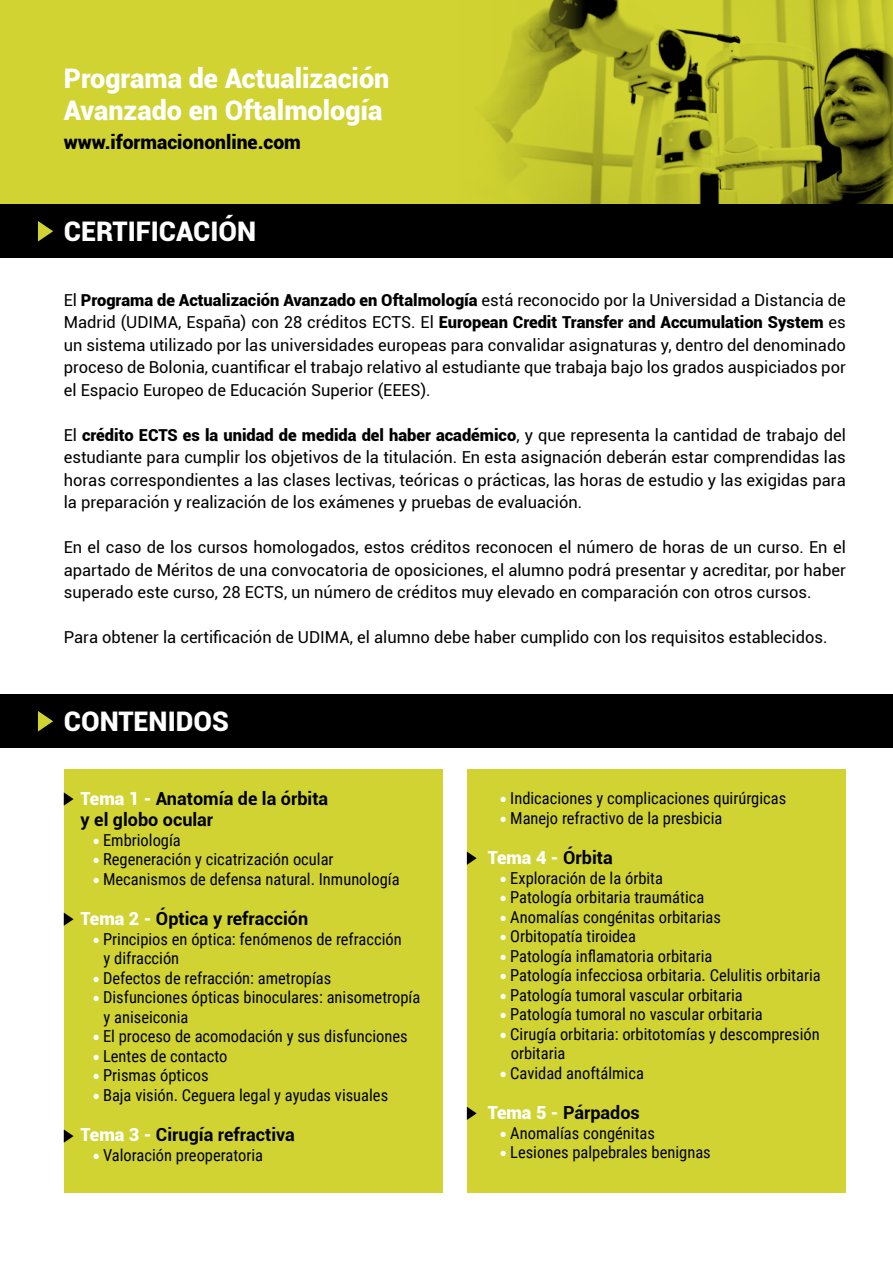
<style>
.page{position:relative;width:893px;height:1263px;background:#fff}
.page>*{position:absolute;margin:0;border:0;box-sizing:border-box;transform-origin:0 0}
.t1{font:900 27px/31.5px "Roboto";color:#fff}
.t2{font:900 19.35px "Roboto";color:#000}
.t3{font:700 18px/21px "Roboto";color:#000}
.t4{font:900 18px "Roboto";color:#fff}
.t5{font:16.5px/22.5px "Roboto";color:#000;text-align:justify}
.t6{font:16.5px/19.5px "Roboto Condensed";color:#000}
.s1{font-weight:900}
.s2{font-weight:900;color:#fff}
.s3{color:#fff}
.s4{font-weight:700;color:#000}
</style>
<div class="page">
<div style="left:0;top:0;width:893px;height:205px;background:#d0d331"></div>
<img style="left:448px;top:0;width:445px;height:205px">
<div style="left:0;top:205px;width:893px;height:53px;background:#000"></div>
<svg style="left:38px;top:221px;width:15px;height:21px"></svg>
<div style="left:0;top:695px;width:893px;height:53px;background:#000"></div>
<svg style="left:38px;top:711px;width:15px;height:20px"></svg>
<div style="left:64px;top:770px;width:379px;height:423px;background:#d0d331"></div>
<div style="left:467px;top:770px;width:379px;height:423px;background:#d0d331"></div>
<svg style="left:64px;top:792px;width:10px;height:14px"></svg>
<svg style="left:64px;top:912px;width:10px;height:14px"></svg>
<svg style="left:64px;top:1129px;width:10px;height:14px"></svg>
<svg style="left:467px;top:851px;width:10px;height:14px"></svg>
<svg style="left:467px;top:1107px;width:10px;height:13px"></svg>
<h1 class="t1" style="left:64px;top:62px;width:327px">Programa de Actualización<br>Avanzado en Oftalmología</h1>
<p class="t2" style="left:64px;top:128px;width:239px">www.iformaciononline.com</p>
<h1 class="t1" style="left:64px;top:215px;width:194px">CERTIFICACIÓN</h1>
<p class="t5" style="left:64px;top:288px;width:783px">El <span class="s1">Programa de Actualización Avanzado en Oftalmología</span> está reconocido por la Universidad a Distancia de Madrid (UDIMA, España) con 28 créditos ECTS. El <span class="s1">European Credit Transfer and Accumulation System</span> es un sistema utilizado por las universidades europeas para convalidar asignaturas y, dentro del denominado proceso de Bolonia, cuantificar el trabajo relativo al estudiante que trabaja bajo los grados auspiciados por el Espacio Europeo de Educación Superior (EEES).</p>
<p class="t5" style="left:64px;top:423px;width:783px">El <span class="s1">crédito ECTS es la unidad de medida del haber académico</span>, y que representa la cantidad de trabajo del estudiante para cumplir los objetivos de la titulación. En esta asignación deberán estar comprendidas las horas correspondientes a las clases lectivas, teóricas o prácticas, las horas de estudio y las exigidas para la preparación y realización de los exámenes y pruebas de evaluación.</p>
<p class="t5" style="left:64px;top:536px;width:783px">En el caso de los cursos homologados, estos créditos reconocen el número de horas de un curso. En el apartado de Méritos de una convocatoria de oposiciones, el alumno podrá presentar y acreditar, por haber superado este curso, 28 ECTS, un número de créditos muy elevado en comparación con otros cursos.</p>
<p class="t5" style="left:64px;top:626px;width:765px">Para obtener la certificación de UDIMA, el alumno debe haber cumplido con los requisitos establecidos.</p>
<h1 class="t1" style="left:64px;top:705px;width:167px">CONTENIDOS</h1>
<p class="t3" style="left:81px;top:788px;width:249px"><span class="s2">Tema 1 -</span> Anatomía de la órbita y el globo ocular</p>
<p class="t6" style="left:93px;top:830px;width:89px"><span class="s3">●</span> Embriología</p>
<p class="t6" style="left:93px;top:849px;width:242px"><span class="s3">●</span> Regeneración y cicatrización ocular</p>
<p class="t6" style="left:93px;top:869px;width:308px"><span class="s3">●</span> Mecanismos de defensa natural. Inmunología</p>
<p class="t3" style="left:81px;top:908px;width:229px"><span class="s2">Tema 2 -</span> Óptica y refracción</p>
<p class="t6" style="left:104px;top:929px;width:300px;text-indent:-10px"><span class="s3">●</span> Principios en óptica: fenómenos de refracción y difracción</p>
<p class="t6" style="left:93px;top:968px;width:240px"><span class="s3">●</span> Defectos de refracción: ametropías</p>
<p class="t6" style="left:104px;top:987px;width:318px;text-indent:-10px"><span class="s3">●</span> Disfunciones ópticas binoculares: anisometropía y aniseiconia</p>
<p class="t6" style="left:93px;top:1026px;width:316px"><span class="s3">●</span> El proceso de acomodación y sus disfunciones</p>
<p class="t6" style="left:93px;top:1046px;width:136px"><span class="s3">●</span> Lentes de contacto</p>
<p class="t6" style="left:93px;top:1065px;width:117px"><span class="s3">●</span> Prismas ópticos</p>
<p class="t6" style="left:93px;top:1085px;width:296px"><span class="s3">●</span> Baja visión. Ceguera legal y ayudas visuales</p>
<p class="t3" style="left:81px;top:1124px;width:216px"><span class="s2">Tema 3 -</span> Cirugía refractiva</p>
<p class="t6" style="left:93px;top:1145px;width:171px"><span class="s3">●</span> Valoración preoperatoria</p>
<p class="t6" style="left:500px;top:788px;width:287px"><span class="s3">●</span> Indicaciones y complicaciones quirúrgicas</p>
<p class="t6" style="left:500px;top:807px;width:223px"><span class="s3">●</span> Manejo refractivo de la presbicia</p>
<p class="t4" style="left:488px;top:845px;width:126px">Tema 4 - <span class="s4">Órbita</span></p>
<p class="t6" style="left:500px;top:867px;width:164px"><span class="s3">●</span> Exploración de la órbita</p>
<p class="t6" style="left:500px;top:887px;width:205px"><span class="s3">●</span> Patología orbitaria traumática</p>
<p class="t6" style="left:500px;top:906px;width:222px"><span class="s3">●</span> Anomalías congénitas orbitarias</p>
<p class="t6" style="left:500px;top:926px;width:137px"><span class="s3">●</span> Orbitopatía tiroidea</p>
<p class="t6" style="left:500px;top:945px;width:213px"><span class="s3">●</span> Patología inflamatoria orbitaria</p>
<p class="t6" style="left:500px;top:965px;width:322px"><span class="s3">●</span> Patología infecciosa orbitaria. Celulitis orbitaria</p>
<p class="t6" style="left:500px;top:984px;width:244px"><span class="s3">●</span> Patología tumoral vascular orbitaria</p>
<p class="t6" style="left:500px;top:1004px;width:264px"><span class="s3">●</span> Patología tumoral no vascular orbitaria</p>
<p class="t6" style="left:511px;top:1023px;width:311px;text-indent:-10px"><span class="s3">●</span> Cirugía orbitaria: orbitotomías y descompresión orbitaria</p>
<p class="t6" style="left:500px;top:1062px;width:145px"><span class="s3">●</span> Cavidad anoftálmica</p>
<p class="t3" style="left:488px;top:1102px;width:154px"><span class="s2">Tema 5 -</span> Párpados</p>
<p class="t6" style="left:500px;top:1122px;width:156px"><span class="s3">●</span> Anomalías congénitas</p>
<p class="t6" style="left:500px;top:1142px;width:212px"><span class="s3">●</span> Lesiones palpebrales benignas</p>
</div>
